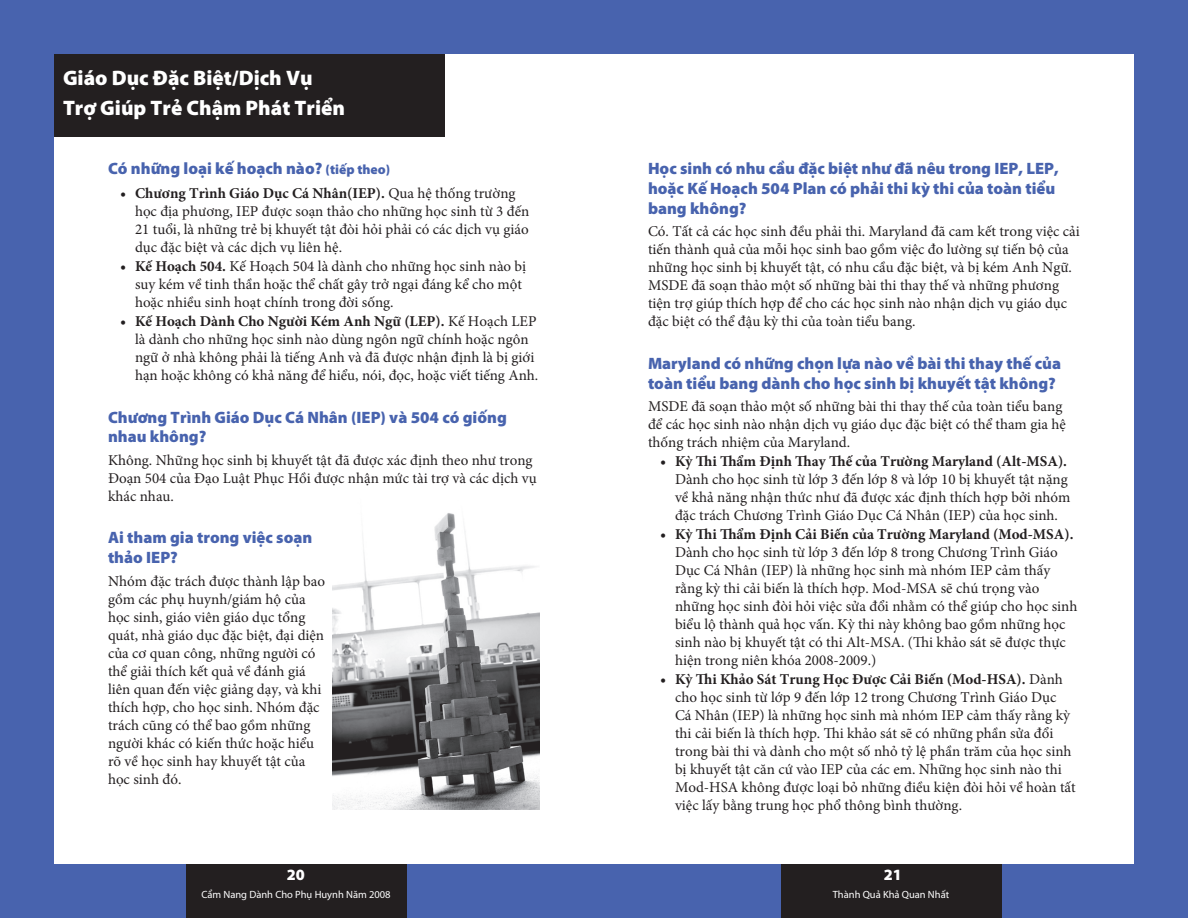
<style>
.page{position:relative;width:1188px;height:918px;background:#fff}
.page>*{position:absolute;margin:0;border:0;box-sizing:border-box;transform-origin:0 0}
.t1{font:900 21px/30px "Myriad Pro";color:#fff}
.t2{font:900 16.5px/19.8px "Myriad Pro";color:#4863ae}
.t3{font:900 15.75px "Myriad Pro";color:#fff}
.t4{font:15px/18px "Minion Pro";color:#231f20}
.t5{font:10.5px "Myriad Pro";color:#fff}
.s1{font-size:13.5px}
.s2{font-size:15.75px}
.s3{font-weight:700}
</style>
<div class="page">
<div style="left:0;top:0;width:594px;height:918px;background:#4863ae"></div>
<div style="left:186px;top:863px;width:220px;height:55px;background:#231f20"></div>
<div style="left:54px;top:54px;width:540px;height:810px;background:#fff"></div>
<div style="left:594px;top:0;width:594px;height:918px;background:#4863ae"></div>
<div style="left:781px;top:863px;width:220px;height:55px;background:#231f20"></div>
<div style="left:594px;top:54px;width:540px;height:810px;background:#fff"></div>
<div style="left:54px;top:54px;width:390px;height:82px;background:#231f20"></div>
<img style="left:333px;top:513px;width:207px;height:297px">
<h1 class="t1" style="left:63px;top:62px;width:284px">Giáo Dục Đặc Biệt/Dịch Vụ<br>Trợ Giúp Trẻ Chậm Phát Triển</h1>
<p class="t2" style="left:108px;top:158px;width:284px">Có những loại kế hoạch nào? <span class="s1">(tiếp theo)</span></p>
<p class="t4" style="left:135px;top:184px;width:396px;text-indent:-15px"><span class="s2">•</span> <span class="s3">Chương Trình Giáo Dục Cá Nhân(IEP).</span> Qua hệ thống trường học địa phương, IEP được soạn thảo cho những học sinh từ 3 đến 21 tuổi, là những trẻ bị khuyết tật đòi hỏi phải có các dịch vụ giáo dục đặc biệt và các dịch vụ liên hệ.</p>
<p class="t4" style="left:135px;top:257px;width:393px;text-indent:-15px"><span class="s2">•</span> <span class="s3">Kế Hoạch 504.</span> Kế Hoạch 504 là dành cho những học sinh nào bị suy kém về tinh thần hoặc thể chất gây trở ngại đáng kể cho một hoặc nhiều sinh hoạt chính trong đời sống.</p>
<p class="t4" style="left:135px;top:312px;width:405px;text-indent:-15px"><span class="s2">•</span> <span class="s3">Kế Hoạch Dành Cho Người Kém Anh Ngữ (LEP).</span> Kế Hoạch LEP là dành cho những học sinh nào dùng ngôn ngữ chính hoặc ngôn ngữ ở nhà không phải là tiếng Anh và đã được nhận định là bị giới hạn hoặc không có khả năng để hiểu, nói, đọc, hoặc viết tiếng Anh.</p>
<p class="t2" style="left:108px;top:407px;width:400px">Chương Trình Giáo Dục Cá Nhân (IEP) và 504 có giống nhau không?</p>
<p class="t4" style="left:108px;top:451px;width:430px">Không. Những học sinh bị khuyết tật đã được xác định theo như trong<br>Đoạn 504 của Đạo Luật Phục Hồi được nhận mức tài trợ và các dịch vụ khác nhau.</p>
<p class="t2" style="left:108px;top:527px;width:206px">Ai tham gia trong việc soạn thảo IEP?</p>
<p class="t4" style="left:108px;top:572px;width:219px">Nhóm đặc trách được thành lập bao gồm các phụ huynh/giám hộ của học sinh, giáo viên giáo dục tổng quát, nhà giáo dục đặc biệt, đại diện của cơ quan công, những người có thể giải thích kết quả về đánh giá liên quan đến việc giảng dạy, và khi thích hợp, cho học sinh. Nhóm đặc trách cũng có thể bao gồm những người khác có kiến thức hoặc hiểu rõ về học sinh hay khuyết tật của học sinh đó.</p>
<p class="t2" style="left:648px;top:158px;width:412px">Học sinh có nhu cầu đặc biệt như đã nêu trong IEP, LEP, hoặc Kế Hoạch 504 Plan có phải thi kỳ thi của toàn tiểu bang không?</p>
<p class="t4" style="left:648px;top:223px;width:433px">Có. Tất cả các học sinh đều phải thi. Maryland đã cam kết trong việc cải tiến thành quả của mỗi học sinh bao gồm việc đo lường sự tiến bộ của những học sinh bị khuyết tật, có nhu cầu đặc biệt, và bị kém Anh Ngữ.<br>MSDE đã soạn thảo một số những bài thi thay thế và những phương tiện trợ giúp thích hợp để cho các học sinh nào nhận dịch vụ giáo dục đặc biệt có thể đậu kỳ thi của toàn tiểu bang.</p>
<p class="t2" style="left:648px;top:353px;width:415px">Maryland có những chọn lựa nào về bài thi thay thế của toàn tiểu bang dành cho học sinh bị khuyết tật không?</p>
<p class="t4" style="left:648px;top:397px;width:419px">MSDE đã soạn thảo một số những bài thi thay thế của toàn tiểu bang để các học sinh nào nhận dịch vụ giáo dục đặc biệt có thể tham gia hệ thống trách nhiệm của Maryland.</p>
<p class="t4" style="left:675px;top:452px;width:397px;text-indent:-15px"><span class="s2">•</span> <span class="s3">Kỳ Thi Thẩm Định Thay Thế của Trường Maryland (Alt-MSA).<br></span>Dành cho học sinh từ lớp 3 đến lớp 8 và lớp 10 bị khuyết tật nặng về khả năng nhận thức như đã được xác định thích hợp bởi nhóm đặc trách Chương Trình Giáo Dục Cá Nhân (IEP) của học sinh.</p>
<p class="t4" style="left:675px;top:525px;width:404px;text-indent:-15px"><span class="s2">•</span> <span class="s3">Kỳ Thi Thẩm Định Cải Biến của Trường Maryland (Mod-MSA).<br></span>Dành cho học sinh từ lớp 3 đến lớp 8 trong Chương Trình Giáo Dục Cá Nhân (IEP) là những học sinh mà nhóm IEP cảm thấy rằng kỳ thi cải biến là thích hợp. Mod-MSA sẽ chú trọng vào những học sinh đòi hỏi việc sửa đổi nhằm có thể giúp cho học sinh biểu lộ thành quả học vấn. Kỳ thi này không bao gồm những học sinh nào bị khuyết tật có thi Alt-MSA. (Thi khảo sát sẽ được thực hiện trong niên khóa 2008-2009.)</p>
<p class="t4" style="left:675px;top:670px;width:402px;text-indent:-15px"><span class="s2">•</span> <span class="s3">Kỳ Thi Khảo Sát Trung Học Được Cải Biến (Mod-HSA).</span> Dành cho học sinh từ lớp 9 đến lớp 12 trong Chương Trình Giáo Dục Cá Nhân (IEP) là những học sinh mà nhóm IEP cảm thấy rằng kỳ thi cải biến là thích hợp. Thi khảo sát sẽ có những phần sửa đổi trong bài thi và dành cho một số nhỏ tỷ lệ phần trăm của học sinh bị khuyết tật căn cứ vào IEP của các em. Những học sinh nào thi Mod-HSA không được loại bỏ những điều kiện đòi hỏi về hoàn tất việc lấy bằng trung học phổ thông bình thường.</p>
<p class="t3" style="left:287px;top:864px;width:20px">20</p>
<p class="t3" style="left:884px;top:865px;width:20px">21</p>
<p class="t5" style="left:201px;top:888px;width:191px">Cẩm Nang Dành Cho Phụ Huynh Năm 2008</p>
<p class="t5" style="left:833px;top:888px;width:118px">Thành Quả Khả Quan Nhất</p>
</div>
